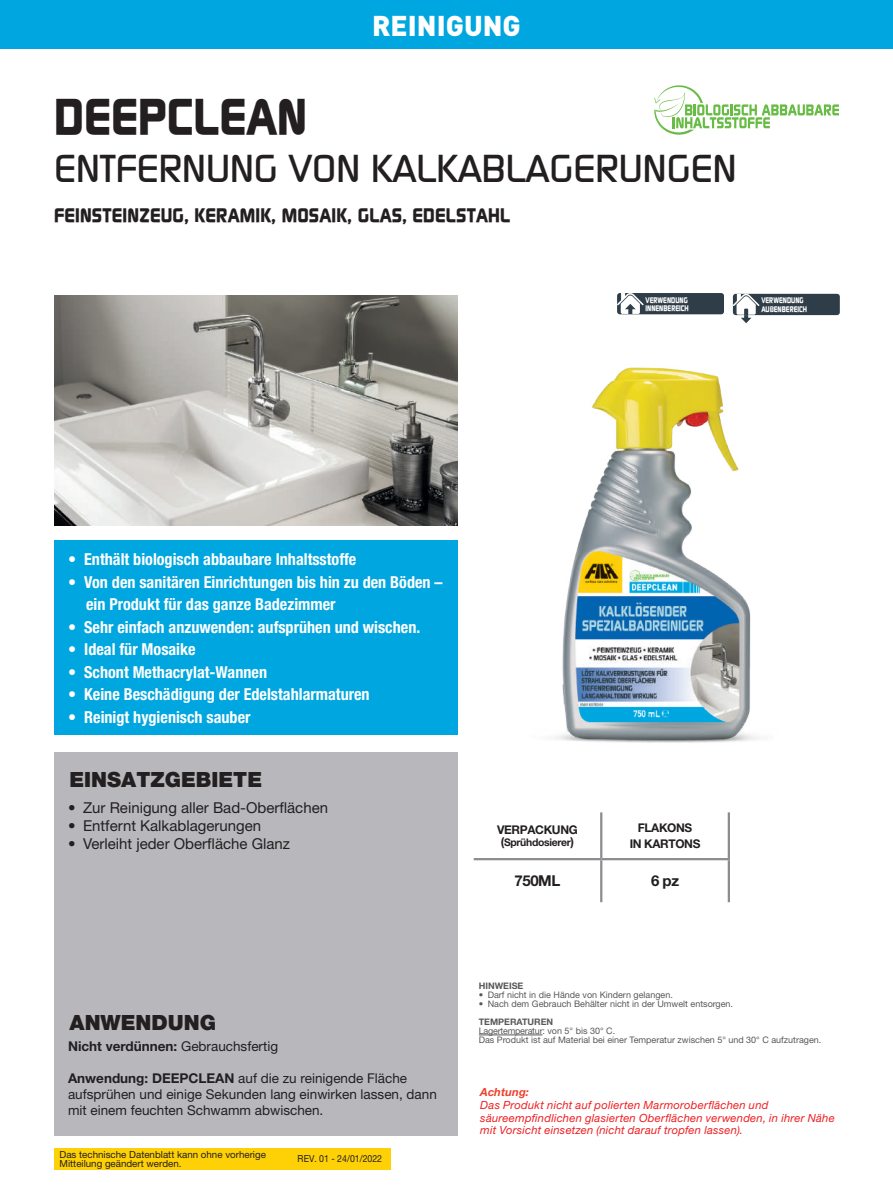
<style>
.page{position:relative;width:893px;height:1191px;background:#fff}
.page>*{position:absolute;margin:0;border:0;box-sizing:border-box;transform-origin:0 0}
.t1{font:700 49.95px "Continuum";color:#231f20}
.t2{font:500 38.7px "Continuum";color:#231f20}
.t3{font:900 28.35px "DIN";color:#fff}
.t4{font:900 21px "Helvetica Neue LT Std";color:#231f20}
.t5{font:700 19.5px "Continuum";letter-spacing:.01em;color:#231f20}
.t6{font:700 condensed 16.5px/22.5px "Helvetica Neue LT Std";color:#fff}
.t7{font:15px "Helvetica Neue LT Std";color:#231f20}
.t8{font:700 15px "Helvetica Neue LT Std";letter-spacing:-.03em;color:#231f20}
.t9{font:13.5px/16.2px "Helvetica Neue LT Std";color:#231f20}
.t10{font:700 13.5px "Helvetica Neue LT Std";color:#231f20}
.t11{font:700 12px/15.1px "Helvetica Neue LT Std";letter-spacing:-.03em;color:#231f20;text-align:center}
.t12{font:italic 11.25px/12.8px "Helvetica Neue LT Std";letter-spacing:.02em;color:#ee1f23}
.t13{font:italic 700 11.25px "Helvetica Neue LT Std";color:#ef412e}
.t14{font:700 10.5px "Helvetica Neue LT Std";letter-spacing:-.03em;color:#231f20}
.t15{font:9.75px/9px "Helvetica Neue LT Pro";color:#231f20}
.t16{font:9.75px "Helvetica Neue LT Pro";color:#231f20;scale:.9 1}
.t17{font:9px/9px "Helvetica Neue LT Std";color:#57585a}
.t18{font:700 9px "Helvetica Neue LT Std";color:#57585a}
.t19{font:700 8.1px/8.2px "Continuum";color:#fff;scale:.86 1}
.s1{font-size:12px}
.s2{font-weight:400}
.s3{font-weight:700}
</style>
<div class="page">
<img style="left:54px;top:295px;width:404px;height:230px">
<div style="left:54px;top:752px;width:404px;height:383px;background:#b7b7bc"></div>
<div style="left:54px;top:540px;width:404px;height:195px;background:#00a6e0"></div>
<div style="left:0;top:0;width:893px;height:49px;background:#00a6e0"></div>
<img style="left:554px;top:367px;width:205px;height:376px">
<div style="left:54px;top:1148px;width:336px;height:21px;background:#fed006"></div>
<svg style="left:474px;top:812px;width:254px;height:90px"></svg>
<hr style="left:600px;top:812px;width:2px;height:46px;background:#8a8c8f">
<hr style="left:728px;top:812px;width:2px;height:46px;background:#8a8c8f">
<hr style="left:474px;top:858px;width:127px;height:2px;background:#8a8c8f">
<hr style="left:601px;top:858px;width:129px;height:2px;background:#8a8c8f">
<hr style="left:600px;top:860px;width:2px;height:42px;background:#8a8c8f">
<hr style="left:728px;top:860px;width:2px;height:42px;background:#8a8c8f">
<svg style="left:654px;top:85px;width:185px;height:50px"></svg>
<div style="left:617px;top:293px;width:107px;height:21px;background:#2e3d48;border-radius:3px"></div>
<svg style="left:617px;top:293px;width:27px;height:21px"></svg>
<div style="left:733px;top:294px;width:107px;height:21px;background:#2e3d48;border-radius:3px"></div>
<svg style="left:733px;top:294px;width:26px;height:29px"></svg>
<hr style="left:479px;top:1034px;width:63px;height:1px;background:#57585a">
<h3 class="t3" style="left:372px;top:7px;width:150px">REINIGUNG</h3>
<h1 class="t1" style="left:54px;top:83px;width:255px">DEEPCLEAN</h1>
<h2 class="t2" style="left:54px;top:143px;width:684px">ENTFERNUNG VON KALKABLAGERUNGEN</h2>
<p class="t5" style="left:54px;top:202px;width:458px">FEINSTEINZEUG, KERAMIK, MOSAIK, GLAS, EDELSTAHL</p>
<p class="t19" style="left:645px;top:295px;width:52px">VERWENDUNG<br>INNENBEREICH</p>
<p class="t19" style="left:761px;top:296px;width:55px">VERWENDUNG<br>AUßENBEREICH</p>
<p class="t6" style="left:68px;top:548px;width:290px">• Enthält biologisch abbaubare Inhaltsstoffe</p>
<p class="t6" style="left:86px;top:570px;width:358px;text-indent:-18px">• Von den sanitären Einrichtungen bis hin zu den Böden – ein Produkt für das ganze Badezimmer</p>
<p class="t6" style="left:68px;top:615px;width:354px">• Sehr einfach anzuwenden: aufsprühen und wischen.</p>
<p class="t6" style="left:68px;top:638px;width:129px">• Ideal für Mosaike</p>
<p class="t6" style="left:68px;top:660px;width:201px">• Schont Methacrylat-Wannen</p>
<p class="t6" style="left:68px;top:683px;width:303px">• Keine Beschädigung der Edelstahlarmaturen</p>
<p class="t6" style="left:68px;top:705px;width:184px">• Reinigt hygienisch sauber</p>
<p class="t4" style="left:70px;top:766px;width:194px">EINSATZGEBIETE</p>
<p class="t7" style="left:68px;top:799px;width:262px">• Zur Reinigung aller Bad-Oberflächen</p>
<p class="t7" style="left:68px;top:817px;width:195px">• Entfernt Kalkablagerungen</p>
<p class="t7" style="left:68px;top:835px;width:223px">• Verleiht jeder Oberfläche Glanz</p>
<p class="t11" style="left:497px;top:822px;width:82px">VERPACKUNG</p>
<p class="t14" style="left:501px;top:836px;width:75px"><span class="s1">(</span>Sprühdosierer<span class="s1">)</span></p>
<p class="t11" style="left:630px;top:820px;width:72px">FLAKONS<br>IN KARTONS</p>
<p class="t4" style="left:70px;top:1009px;width:148px">ANWENDUNG</p>
<p class="t10" style="left:68px;top:1037px;width:212px">Nicht verdünnen: <span class="s2">Gebrauchsfertig</span></p>
<p class="t9" style="left:68px;top:1070px;width:370px"><span class="s3">Anwendung: DEEPCLEAN</span> auf die zu reinigende Fläche aufsprühen und einige Sekunden lang einwirken lassen, dann mit einem feuchten Schwamm abwischen.</p>
<p class="t15" style="left:60px;top:1149px;width:208px">Das technische Datenblatt kann ohne vorherige<br>Mitteilung geändert werden.</p>
<p class="t16" style="left:298px;top:1152px;width:95px">REV. 01 - 24/01/2022</p>
<p class="t8" style="left:515px;top:871px;width:47px">750ML</p>
<p class="t8" style="left:651px;top:871px;width:30px">6 pz</p>
<p class="t18" style="left:479px;top:980px;width:46px">HINWEISE</p>
<p class="t17" style="left:479px;top:990px;width:196px">• Darf nicht in die Hände von Kindern gelangen.</p>
<p class="t17" style="left:479px;top:999px;width:256px">• Nach dem Gebrauch Behälter nicht in der Umwelt entsorgen.</p>
<p class="t18" style="left:479px;top:1016px;width:76px">TEMPERATUREN</p>
<p class="t17" style="left:479px;top:1026px;width:344px">Lagertemperatur: von 5° bis 30° C.<br>Das Produkt ist auf Material bei einer Temperatur zwischen 5° und 30° C aufzutragen.</p>
<p class="t13" style="left:480px;top:1085px;width:50px">Achtung:</p>
<p class="t12" style="left:480px;top:1098px;width:356px">Das Produkt nicht auf polierten Marmoroberflächen und säureempfindlichen glasierten Oberflächen verwenden, in ihrer Nähe mit Vorsicht einsetzen (nicht darauf tropfen lassen).</p>
</div>
